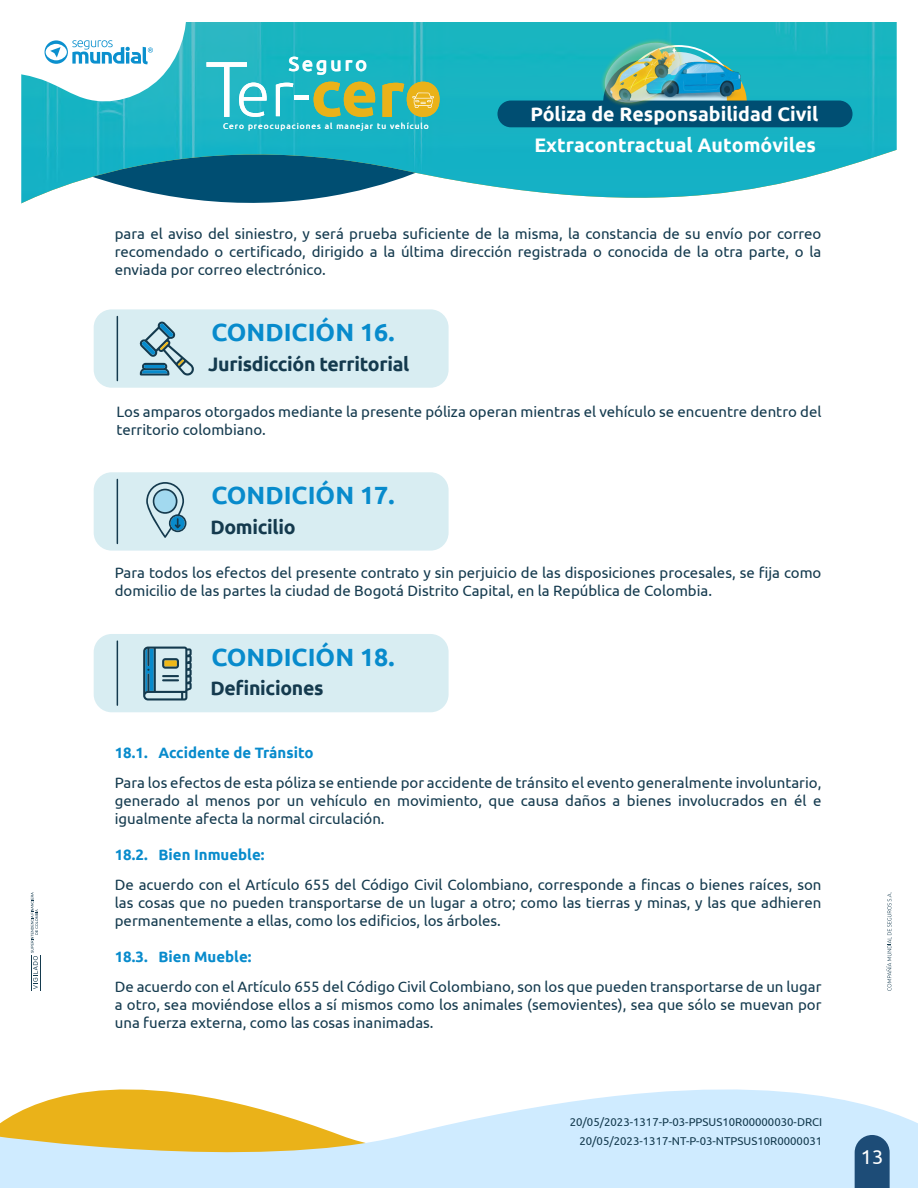
<style>
.page{position:relative;width:918px;height:1188px;background:#fff}
.page>*{position:absolute;margin:0;border:0;box-sizing:border-box;transform-origin:0 0}
.t1{font:700 24.9px "Ubuntu";color:#088bcc}
.t2{font:500 20.4px "Ubuntu";letter-spacing:.12em;color:#fff}
.t3{font:19.95px "Ubuntu";color:#fff}
.t4{font:700 19.5px/30px "Ubuntu";color:#fff}
.t5{font:700 19.5px "Ubuntu";letter-spacing:-.015em;color:#143a4e}
.t6{font:15px/18px "Ubuntu";color:#143a4e;text-align:justify}
.t7{font:700 15px "Ubuntu";color:#088bcc}
.t8{font:11.4px/18.9px "Ubuntu";color:#143a4e;text-align:right}
.t9{font:8.4px "Ubuntu";letter-spacing:.12em;color:#fff}
</style>
<div class="page">
<svg style="left:0;top:1089px;width:918px;height:99px;fill:#cfebff"></svg>
<img style="left:21px;top:22px;width:876px;height:182px">
<svg style="left:207px;top:62px;width:60px;height:55px"></svg>
<svg style="left:276px;top:83px;width:17px;height:33px"></svg>
<hr style="left:295px;top:96px;width:14px;height:4px;background:#fff">
<svg style="left:314px;top:82px;width:61px;height:35px;background:#96b25b"></svg>
<svg style="left:382px;top:82px;width:58px;height:35px;background:#a5b559"></svg>
<div style="left:497px;top:101px;width:356px;height:26px;background:#004e72;border-radius:13px"></div>
<img style="left:595px;top:31px;width:149px;height:75px">
<svg style="left:21px;top:22px;width:167px;height:84px"></svg>
<svg style="left:855px;top:1135px;width:35px;height:53px;background:#2a5881"></svg>
<div style="left:94px;top:309px;width:355px;height:79px;background:#d8edf2;border-radius:18px"></div>
<hr style="left:117px;top:317px;width:1px;height:64px;background:#143a4e">
<svg style="left:140px;top:321px;width:54px;height:55px"></svg>
<div style="left:94px;top:472px;width:355px;height:79px;background:#d8edf2;border-radius:18px"></div>
<hr style="left:117px;top:479px;width:1px;height:64px;background:#143a4e">
<svg style="left:146px;top:482px;width:40px;height:56px"></svg>
<div style="left:94px;top:634px;width:355px;height:78px;background:#d8edf2;border-radius:18px"></div>
<hr style="left:117px;top:641px;width:1px;height:64px;background:#143a4e">
<svg style="left:143px;top:647px;width:49px;height:54px"></svg>
<svg style="left:31px;top:892px;width:7px;height:97px"></svg>
<hr style="left:40px;top:955px;width:1px;height:36px;background:#143a4e">
<svg style="left:886px;top:892px;width:6px;height:99px"></svg>
<hr style="left:31px;top:955px;width:1px;height:36px;background:#143a4e">
<h2 class="t2" style="left:288px;top:51px;width:80px">Seguro</h2>
<p class="t9" style="left:223px;top:120px;width:207px">Cero preocupaciones al manejar tu vehículo</p>
<h3 class="t4" style="left:530px;top:99px;width:289px">Póliza de Responsabilidad Civil<br>Extracontractual Automóviles</h3>
<p class="t6" style="left:115px;top:224px;width:708px">para el aviso del siniestro, y será prueba suficiente de la misma, la constancia de su envío por correo recomendado o certificado, dirigido a la última dirección registrada o conocida de la otra parte, o la enviada por correo electrónico.</p>
<h1 class="t1" style="left:211px;top:317px;width:185px">CONDICIÓN 16.</h1>
<h3 class="t5" style="left:208px;top:352px;width:203px">Jurisdicción territorial</h3>
<p class="t6" style="left:117px;top:402px;width:706px">Los amparos otorgados mediante la presente póliza operan mientras el vehículo se encuentre dentro del territorio colombiano.</p>
<h1 class="t1" style="left:211px;top:480px;width:185px">CONDICIÓN 17.</h1>
<h3 class="t5" style="left:210px;top:515px;width:87px">Domicilio</h3>
<p class="t6" style="left:115px;top:563px;width:708px">Para todos los efectos del presente contrato y sin perjuicio de las disposiciones procesales, se fija como domicilio de las partes la ciudad de Bogotá Distrito Capital, en la República de Colombia.</p>
<h1 class="t1" style="left:211px;top:642px;width:185px">CONDICIÓN 18.</h1>
<h3 class="t5" style="left:210px;top:677px;width:115px">Definiciones</h3>
<p class="t7" style="left:115px;top:743px;width:200px">18.1. Accidente de Tránsito</p>
<p class="t6" style="left:115px;top:773px;width:708px">Para los efectos de esta póliza se entiende por accidente de tránsito el evento generalmente involuntario, generado al menos por un vehículo en movimiento, que causa daños a bienes involucrados en él e igualmente afecta la normal circulación.</p>
<p class="t7" style="left:115px;top:845px;width:151px">18.2. Bien Inmueble:</p>
<p class="t6" style="left:115px;top:875px;width:708px">De acuerdo con el Artículo 655 del Código Civil Colombiano, corresponde a fincas o bienes raíces, son las cosas que no pueden transportarse de un lugar a otro; como las tierras y minas, y las que adhieren permanentemente a ellas, como los edificios, los árboles.</p>
<p class="t7" style="left:115px;top:947px;width:138px">18.3. Bien Mueble:</p>
<p class="t6" style="left:115px;top:977px;width:708px">De acuerdo con el Artículo 655 del Código Civil Colombiano, son los que pueden transportarse de un lugar a otro, sea moviéndose ellos a sí mismos como los animales (semovientes), sea que sólo se muevan por una fuerza externa, como las cosas inanimadas.</p>
<p class="t8" style="left:570px;top:1112px;width:254px">20/05/2023-1317-P-03-PPSUS10R00000030-DRCI<br>20/05/2023-1317-NT-P-03-NTPSUS10R0000031</p>
<h3 class="t3" style="left:861px;top:1144px;width:24px">13</h3>
</div>
